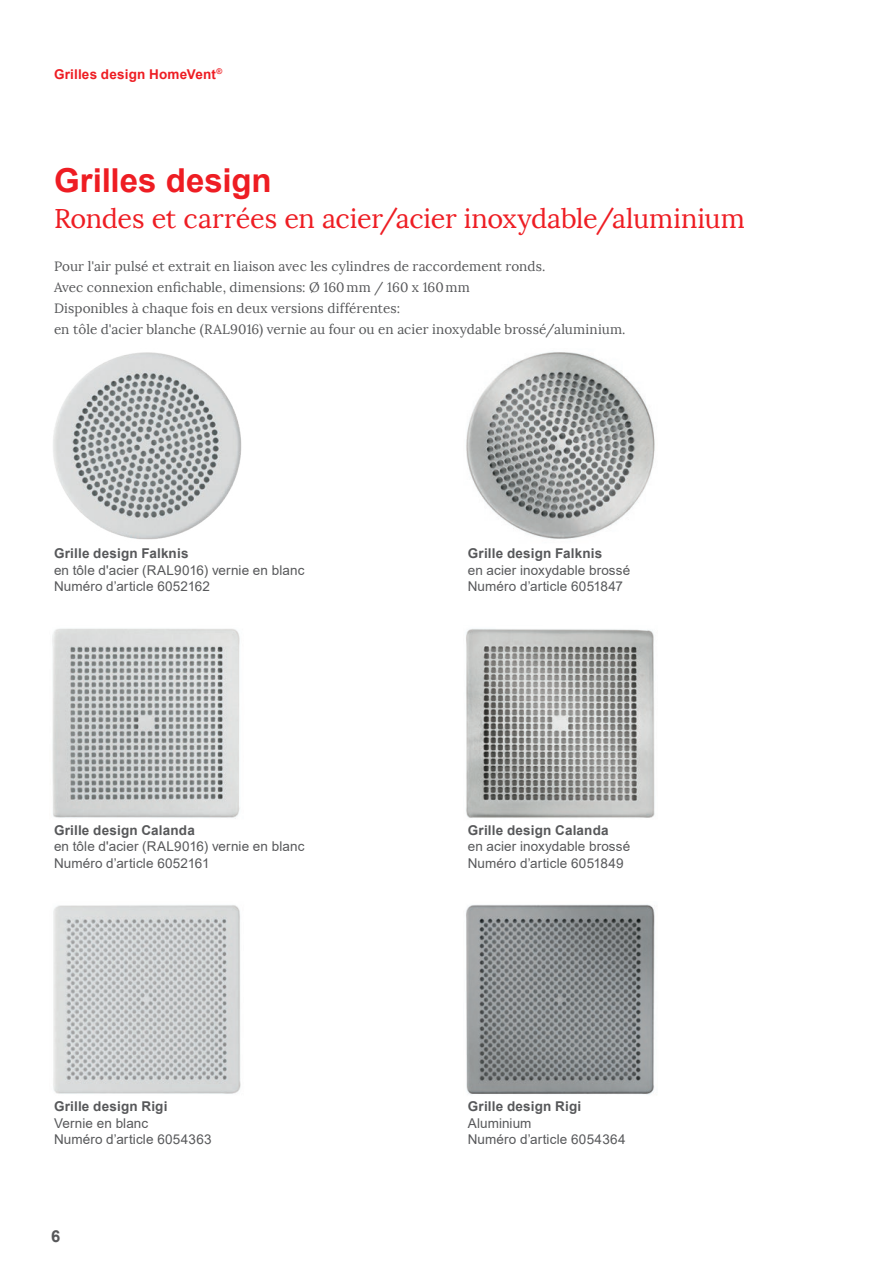
<style>
.page{position:relative;width:893px;height:1263px;background:#fff}
.page>*{position:absolute;margin:0;border:0;box-sizing:border-box;transform-origin:0 0}
.t1{font:700 33px "Arial";color:#ee1d23}
.t2{font:27px "Lora";letter-spacing:-.015em;color:#ee1d23}
.t3{font:700 16.5px "Arial";color:#57585a}
.t4{font:13.5px/16.5px "Arial";letter-spacing:.01em;color:#57585a}
.t5{font:13.5px/21px "Lora";letter-spacing:.005em;color:#57585a}
.t6{font:700 13.5px "Arial";letter-spacing:.015em;color:#57585a}
.t7{font:700 13.5px "Arial";letter-spacing:.015em;color:#ee1d23}
</style>
<div class="page">
<img style="left:53px;top:352px;width:189px;height:188px">
<img style="left:466px;top:352px;width:189px;height:187px">
<img style="left:52px;top:628px;width:188px;height:191px">
<img style="left:466px;top:629px;width:189px;height:189px">
<img style="left:53px;top:905px;width:188px;height:189px">
<img style="left:466px;top:904px;width:189px;height:191px">
<p class="t7" style="left:54px;top:64px;width:170px">Grilles design HomeVent<sup>®</sup></p>
<h1 class="t1" style="left:54px;top:157px;width:219px">Grilles design</h1>
<h2 class="t2" style="left:54px;top:202px;width:692px">Rondes et carrées en acier/acier inoxydable/aluminium</h2>
<p class="t5" style="left:54px;top:255px;width:573px">Pour l'air pulsé et extrait en liaison avec les cylindres de raccordement ronds.<br>Avec connexion enfichable, dimensions: Ø 160mm / 160 x 160mm<br>Disponibles à chaque fois en deux versions différentes:<br>en tôle d'acier blanche (RAL9016) vernie au four ou en acier inoxydable brossé/aluminium.</p>
<p class="t6" style="left:54px;top:544px;width:136px">Grille design Falknis</p>
<p class="t4" style="left:54px;top:562px;width:252px">en tôle d'acier (RAL9016) vernie en blanc<br>Numéro d’article 6052162</p>
<p class="t6" style="left:54px;top:820px;width:142px">Grille design Calanda</p>
<p class="t4" style="left:54px;top:838px;width:252px">en tôle d'acier (RAL9016) vernie en blanc<br>Numéro d’article 6052161</p>
<p class="t6" style="left:54px;top:1097px;width:115px">Grille design Rigi</p>
<p class="t4" style="left:54px;top:1115px;width:159px">Vernie en blanc<br>Numéro d’article 6054363</p>
<p class="t3" style="left:51px;top:1225px;width:11px">6</p>
<p class="t6" style="left:468px;top:544px;width:136px">Grille design Falknis</p>
<p class="t4" style="left:468px;top:562px;width:164px">en acier inoxydable brossé<br>Numéro d’article 6051847</p>
<p class="t6" style="left:468px;top:820px;width:142px">Grille design Calanda</p>
<p class="t4" style="left:468px;top:838px;width:164px">en acier inoxydable brossé<br>Numéro d’article 6051849</p>
<p class="t6" style="left:468px;top:1097px;width:115px">Grille design Rigi</p>
<p class="t4" style="left:468px;top:1115px;width:159px">Aluminium<br>Numéro d’article 6054364</p>
</div>
